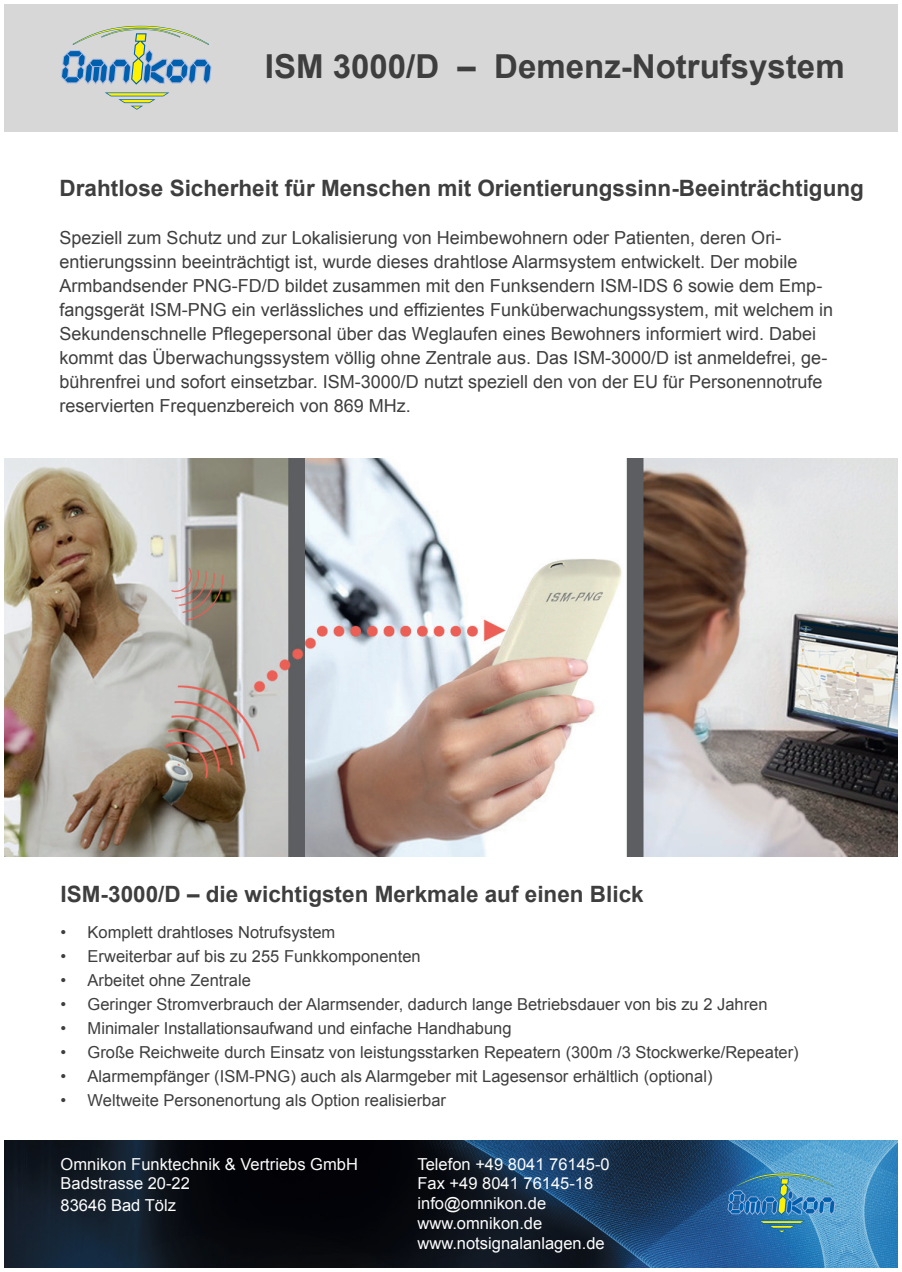
<style>
.page{position:relative;width:902px;height:1272px;background:#fff}
.page>*{position:absolute;margin:0;border:0;box-sizing:border-box;transform-origin:0 0}
.t1{font:700 33px "Arial";color:#3e3e3f}
.t2{font:700 22.5px "Arial";color:#3e3e3f}
.t3{font:18px/24px "Arial";color:#3e3e3f}
.t4{font:16.5px "Arial";color:#3e3e3f}
.t5{font:16.5px/19.8px "Arial";color:#fcfcfc}
.t6{font:16.5px/19.8px "Arial";color:#fff}
</style>
<div class="page">
<img style="left:4px;top:1140px;width:893px;height:127px">
<div style="left:4px;top:4px;width:893px;height:128px;background:#d6d7d6"></div>
<img style="left:4px;top:459px;width:893px;height:397px">
<svg style="left:61px;top:26px;width:151px;height:59px"></svg>
<svg style="left:105px;top:92px;width:64px;height:18px"></svg>
<svg style="left:727px;top:1172px;width:108px;height:42px;background:#488cb3"></svg>
<svg style="left:758px;top:1220px;width:47px;height:12px"></svg>
<h1 class="t1" style="left:265px;top:45px;width:581px">ISM 3000/D – Demenz-Notrufsystem</h1>
<p class="t2" style="left:60px;top:173px;width:805px">Drahtlose Sicherheit für Menschen mit Orientierungssinn-Beeinträchtigung</p>
<p class="t3" style="left:60px;top:226px;width:775px">Speziell zum Schutz und zur Lokalisierung von Heimbewohnern oder Patienten, deren Ori&shy;entierungssinn beeinträchtigt ist, wurde dieses drahtlose Alarmsystem entwickelt. Der mobile Armbandsender PNG-FD/D bildet zusammen mit den Funksendern ISM-IDS 6 sowie dem Emp&shy;fangsgerät ISM-PNG ein verlässliches und effizientes Funküberwachungssystem, mit welchem in Sekundenschnelle Pflegepersonal über das Weglaufen eines Bewohners informiert wird. Dabei kommt das Überwachungssystem völlig ohne Zentrale aus. Das ISM-3000/D ist anmeldefrei, ge&shy;bührenfrei und sofort einsetzbar. ISM-3000/D nutzt speziell den von der EU für Personennotrufe reservierten Frequenzbereich von 869 MHz.</p>
<p class="t2" style="left:61px;top:879px;width:584px">ISM-3000/D – die wichtigsten Merkmale auf einen Blick</p>
<p class="t4" style="left:61px;top:921px;width:276px">• Komplett drahtloses Notrufsystem</p>
<p class="t4" style="left:61px;top:945px;width:361px">• Erweiterbar auf bis zu 255 Funkkomponenten</p>
<p class="t4" style="left:61px;top:969px;width:192px">• Arbeitet ohne Zentrale</p>
<p class="t4" style="left:61px;top:993px;width:708px">• Geringer Stromverbrauch der Alarmsender, dadurch lange Betriebsdauer von bis zu 2 Jahren</p>
<p class="t4" style="left:61px;top:1017px;width:452px">• Minimaler Installationsaufwand und einfache Handhabung</p>
<p class="t4" style="left:61px;top:1041px;width:739px">• Große Reichweite durch Einsatz von leistungsstarken Repeatern (300m /3 Stockwerke/Repeater)</p>
<p class="t4" style="left:61px;top:1065px;width:653px">• Alarmempfänger (ISM-PNG) auch als Alarmgeber mit Lagesensor erhältlich (optional)</p>
<p class="t4" style="left:61px;top:1089px;width:387px">• Weltweite Personenortung als Option realisierbar</p>
<p class="t5" style="left:61px;top:1153px;width:299px">Omnikon Funktechnik &amp; Vertriebs GmbH<br>Badstrasse 20-22</p>
<p class="t6" style="left:61px;top:1195px;width:117px">83646 Bad Tölz</p>
<p class="t5" style="left:417px;top:1153px;width:194px">Telefon +49 8041 76145-0<br>Fax +49 8041 76145-18 info@omnikon.de</p>
<p class="t6" style="left:417px;top:1213px;width:189px">www.omnikon.de www.notsignalanlagen.de</p>
</div>
